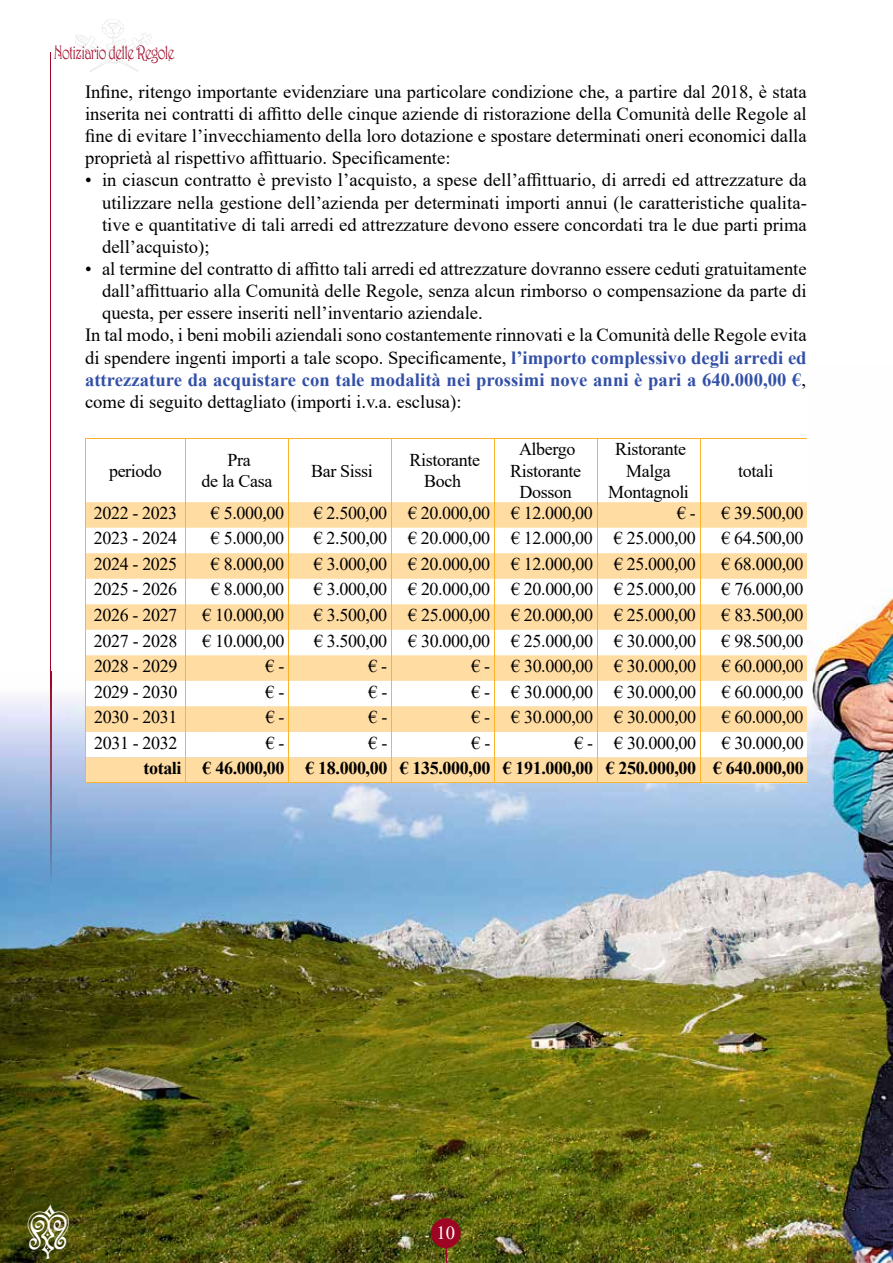
<style>
.page{position:relative;width:893px;height:1263px;background:#fff}
.page>*{position:absolute;margin:0;border:0;box-sizing:border-box;transform-origin:0 0}
.t1{font:19.5px "Harrington";letter-spacing:-.05em;color:#9d0523;scale:.7 1}
.t2{font:18.6px/22.2px "Times New Roman";color:#000;text-align:justify}
.t3{font:700 18.6px "Times New Roman";letter-spacing:.005em;color:#3350a8}
.t4{font:18.6px "Times New Roman";color:#fff}
.t5{font:18px/21.5px "Times New Roman";letter-spacing:-.02em;color:#000;text-align:center}
.t6{font:700 18px "Times New Roman";letter-spacing:-.02em;color:#000}
.s1{font-weight:700;color:#3350a8}
.s2{font-weight:400;color:#000}
</style>
<div class="page">
<hr style="left:50px;top:52px;width:1px;height:1147px;background:#9d0523">
<img style="left:0;top:672px;width:808px;height:591px">
<img style="left:50px;top:672px;width:1px;height:527px">
<svg style="left:86px;top:502px;width:721px;height:280px;fill:#ffdca2"></svg>
<hr style="left:85px;top:438px;width:100px;height:1px;background:#fdb42d">
<hr style="left:85px;top:439px;width:1px;height:63px;background:#fdb42d">
<hr style="left:185px;top:438px;width:103px;height:1px;background:#fdb42d">
<hr style="left:185px;top:439px;width:1px;height:63px;background:#fdb42d">
<hr style="left:288px;top:438px;width:103px;height:1px;background:#fdb42d">
<hr style="left:288px;top:439px;width:1px;height:63px;background:#fdb42d">
<hr style="left:391px;top:438px;width:103px;height:1px;background:#fdb42d">
<hr style="left:391px;top:439px;width:1px;height:63px;background:#fdb42d">
<hr style="left:494px;top:438px;width:103px;height:1px;background:#fdb42d">
<hr style="left:494px;top:439px;width:1px;height:63px;background:#fdb42d">
<hr style="left:597px;top:438px;width:103px;height:1px;background:#fdb42d">
<hr style="left:597px;top:439px;width:1px;height:63px;background:#fdb42d">
<hr style="left:700px;top:438px;width:108px;height:1px;background:#fdb42d">
<hr style="left:700px;top:439px;width:1px;height:63px;background:#fdb42d">
<hr style="left:807px;top:439px;width:1px;height:63px;background:#fdb42d">
<svg style="left:85px;top:502px;width:1px;height:280px"></svg>
<svg style="left:185px;top:502px;width:1px;height:280px"></svg>
<svg style="left:288px;top:502px;width:1px;height:280px"></svg>
<svg style="left:391px;top:502px;width:1px;height:280px"></svg>
<svg style="left:494px;top:502px;width:1px;height:280px"></svg>
<svg style="left:597px;top:502px;width:1px;height:280px"></svg>
<svg style="left:700px;top:502px;width:1px;height:280px"></svg>
<svg style="left:807px;top:642px;width:1px;height:140px"></svg>
<hr style="left:85px;top:782px;width:100px;height:1px;background:#fdb42d">
<hr style="left:185px;top:782px;width:103px;height:1px;background:#fdb42d">
<hr style="left:288px;top:782px;width:103px;height:1px;background:#fdb42d">
<hr style="left:391px;top:782px;width:103px;height:1px;background:#fdb42d">
<hr style="left:494px;top:782px;width:103px;height:1px;background:#fdb42d">
<hr style="left:597px;top:782px;width:103px;height:1px;background:#fdb42d">
<hr style="left:700px;top:782px;width:108px;height:1px;background:#fdb42d">
<img style="left:808px;top:589px;width:85px;height:674px">
<hr style="left:446px;top:1233px;width:1px;height:30px;background:#9d0523">
<div style="left:431px;top:1218px;width:30px;height:30px;background:#9d0523;border-radius:50%"></div>
<svg style="left:75px;top:19px;width:77px;height:53px"></svg>
<svg style="left:28px;top:1204px;width:41px;height:55px;background:#474a0a"></svg>
<p class="t1" style="left:54px;top:41px;width:174px">Notiziario delle Regole</p>
<p class="t2" style="left:85px;top:80px;width:723px">Infine, ritengo importante evidenziare una particolare condizione che, a partire dal 2018, è stata inserita nei contratti di affitto delle cinque aziende di ristorazione della Comunità delle Regole al fine di evitare l’invecchiamento della loro dotazione e spostare determinati oneri economici dalla proprietà al rispettivo affittuario. Specificamente:</p>
<p class="t2" style="left:102px;top:169px;width:706px;text-indent:-17px">• in ciascun contratto è previsto l’acquisto, a spese dell’affittuario, di arredi ed attrezzature da utilizzare nella gestione dell’azienda per determinati importi annui (le caratteristiche qualita&shy;tive e quantitative di tali arredi ed attrezzature devono essere concordati tra le due parti prima dell’acquisto);</p>
<p class="t2" style="left:85px;top:257px;width:723px">• al termine del contratto di affitto tali arredi ed attrezzature dovranno essere ceduti gratuitamente</p>
<p class="t2" style="left:102px;top:279px;width:706px">dall’affittuario alla Comunità delle Regole, senza alcun rimborso o compensazione da parte di</p>
<p class="t2" style="left:102px;top:301px;width:382px">questa, per essere inseriti nell’inventario aziendale.</p>
<p class="t2" style="left:85px;top:323px;width:723px">In tal modo, i beni mobili aziendali sono costantemente rinnovati e la Comunità delle Regole evita</p>
<p class="t2" style="left:85px;top:346px;width:723px">di spendere ingenti importi a tale scopo. Specificamente, <span class="s1">l’importo complessivo degli arredi ed</span></p>
<p class="t3" style="left:85px;top:366px;width:722px">attrezzature da acquistare con tale modalità nei prossimi nove anni è pari a 640.000,00 €<span class="s2">,</span></p>
<p class="t2" style="left:85px;top:390px;width:378px">come di seguito dettagliato (importi i.v.a. esclusa):</p>
<p class="t5" style="left:109px;top:459px;width:54px">periodo</p>
<p class="t5" style="left:202px;top:448px;width:72px">Pra<br>de la Casa</p>
<p class="t5" style="left:311px;top:459px;width:63px">Bar Sissi</p>
<p class="t5" style="left:409px;top:448px;width:72px">Ristorante<br>Boch</p>
<p class="t5" style="left:510px;top:438px;width:72px">Albergo<br>Ristorante<br>Dosson</p>
<p class="t5" style="left:608px;top:438px;width:82px">Ristorante<br>Malga<br>Montagnoli</p>
<p class="t5" style="left:738px;top:459px;width:37px">totali</p>
<p class="t5" style="left:94px;top:502px;width:85px">2022 - 2023</p>
<p class="t5" style="left:211px;top:502px;width:75px">€ 5.000,00</p>
<p class="t5" style="left:314px;top:502px;width:281px">€ 2.500,00 € 20.000,00 € 12.000,00</p>
<p class="t5" style="left:677px;top:502px;width:20px">€ -</p>
<p class="t5" style="left:721px;top:502px;width:83px">€ 39.500,00</p>
<p class="t5" style="left:94px;top:527px;width:85px">2023 - 2024</p>
<p class="t5" style="left:211px;top:527px;width:75px">€ 5.000,00</p>
<p class="t5" style="left:314px;top:527px;width:383px">€ 2.500,00 € 20.000,00 € 12.000,00 € 25.000,00</p>
<p class="t5" style="left:721px;top:527px;width:83px">€ 64.500,00</p>
<p class="t5" style="left:94px;top:553px;width:85px">2024 - 2025</p>
<p class="t5" style="left:211px;top:553px;width:75px">€ 8.000,00</p>
<p class="t5" style="left:314px;top:553px;width:383px">€ 3.000,00 € 20.000,00 € 12.000,00 € 25.000,00</p>
<p class="t5" style="left:721px;top:553px;width:83px">€ 68.000,00</p>
<p class="t5" style="left:94px;top:578px;width:85px">2025 - 2026</p>
<p class="t5" style="left:211px;top:578px;width:75px">€ 8.000,00</p>
<p class="t5" style="left:314px;top:578px;width:383px">€ 3.000,00 € 20.000,00 € 20.000,00 € 25.000,00</p>
<p class="t5" style="left:722px;top:578px;width:83px">€ 76.000,00</p>
<p class="t5" style="left:94px;top:604px;width:85px">2026 - 2027</p>
<p class="t5" style="left:202px;top:604px;width:83px">€ 10.000,00</p>
<p class="t5" style="left:314px;top:604px;width:383px">€ 3.500,00 € 25.000,00 € 20.000,00 € 25.000,00</p>
<p class="t5" style="left:722px;top:604px;width:83px">€ 83.500,00</p>
<p class="t5" style="left:94px;top:629px;width:85px">2027 - 2028</p>
<p class="t5" style="left:202px;top:629px;width:83px">€ 10.000,00</p>
<p class="t5" style="left:314px;top:629px;width:383px">€ 3.500,00 € 30.000,00 € 25.000,00 € 30.000,00</p>
<p class="t5" style="left:722px;top:629px;width:83px">€ 98.500,00</p>
<p class="t5" style="left:94px;top:655px;width:85px">2028 - 2029</p>
<p class="t5" style="left:266px;top:655px;width:20px">€ -</p>
<p class="t5" style="left:369px;top:655px;width:20px">€ -</p>
<p class="t5" style="left:471px;top:655px;width:226px">€ - € 30.000,00 € 30.000,00</p>
<p class="t5" style="left:722px;top:655px;width:83px">€ 60.000,00</p>
<p class="t5" style="left:94px;top:680px;width:85px">2029 - 2030</p>
<p class="t5" style="left:266px;top:680px;width:20px">€ -</p>
<p class="t5" style="left:369px;top:680px;width:20px">€ -</p>
<p class="t5" style="left:471px;top:680px;width:226px">€ - € 30.000,00 € 30.000,00</p>
<p class="t5" style="left:722px;top:680px;width:83px">€ 60.000,00</p>
<p class="t5" style="left:94px;top:706px;width:85px">2030 - 2031</p>
<p class="t5" style="left:266px;top:706px;width:20px">€ -</p>
<p class="t5" style="left:369px;top:706px;width:20px">€ -</p>
<p class="t5" style="left:471px;top:706px;width:226px">€ - € 30.000,00 € 30.000,00</p>
<p class="t5" style="left:722px;top:706px;width:83px">€ 60.000,00</p>
<p class="t5" style="left:94px;top:731px;width:85px">2031 - 2032</p>
<p class="t5" style="left:266px;top:731px;width:20px">€ -</p>
<p class="t5" style="left:369px;top:731px;width:20px">€ -</p>
<p class="t5" style="left:472px;top:731px;width:20px">€ -</p>
<p class="t5" style="left:574px;top:731px;width:123px">€ - € 30.000,00</p>
<p class="t5" style="left:722px;top:731px;width:83px">€ 30.000,00</p>
<p class="t6" style="left:143px;top:755px;width:662px">totali € 46.000,00 € 18.000,00 € 135.000,00 € 191.000,00 € 250.000,00 € 640.000,00</p>
<p class="t4" style="left:437px;top:1220px;width:20px">10</p>
</div>
